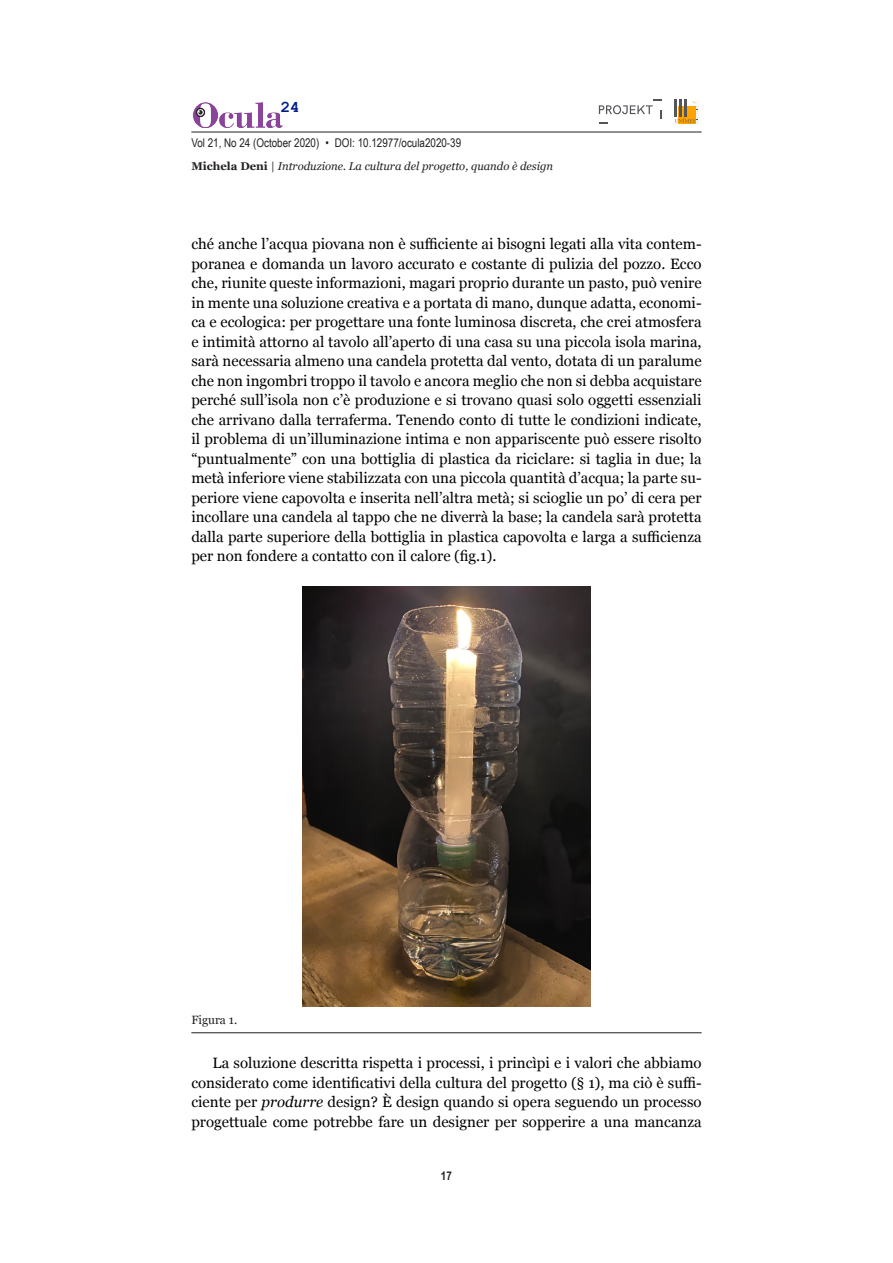
<style>
.page{position:relative;width:893px;height:1263px;background:#fff}
.page>*{position:absolute;margin:0;border:0;box-sizing:border-box;transform-origin:0 0}
.t1{font:700 16.5px "Courier New";color:#001c88}
.OCULA-TXT{font:15px/19.5px "Georgia";color:#000;text-align:justify}
.t2{font:12px "Arial Narrow";color:#231f20}
.OCULA-Didascalie{font:12px "Georgia";color:#231f20}
.t3{font:700 12px "Arial Narrow";color:#231f20}
.t4{font:italic 11.25px "Georgia";color:#231f20}
.s1{font-weight:700;font-style:normal}
.s2{font-style:normal}
.s3{font-style:italic}
</style>
<div class="page">
<hr style="left:191px;top:132px;width:511px;height:1px;background:#231f20">
<img style="left:192px;top:102px;width:91px;height:26px">
<div style="left:281px;top:102px;width:29px;height:19px;background:#fff"></div>
<svg style="left:599px;top:99px;width:62px;height:24px"></svg>
<svg style="left:675px;top:99px;width:23px;height:24px"></svg>
<img style="left:303px;top:587px;width:287px;height:419px">
<hr style="left:191px;top:1032px;width:511px;height:1px;background:#231f20">
<p class="t1" style="left:281px;top:97px;width:20px">24</p>
<p class="t2" style="left:191px;top:134px;width:271px">Vol 21, No 24 (October 2020) • DOI: 10.12977/ocula2020-39</p>
<p class="t4" style="left:191px;top:158px;width:363px"><span class="s1">Michela Deni</span> <span class="s2">|</span> Introduzione. La cultura del progetto, quando è design</p>
<p class="OCULA-TXT" style="left:191px;top:233px;width:512px">ché anche l’acqua piovana non è sufficiente ai bisogni legati alla vita contem&shy;poranea e domanda un lavoro accurato e costante di pulizia del pozzo. Ecco che, riunite queste informazioni, magari proprio durante un pasto, può venire in mente una soluzione creativa e a portata di mano, dunque adatta, economi&shy;ca e ecologica: per progettare una fonte luminosa discreta, che crei atmosfera e intimità attorno al tavolo all’aperto di una casa su una piccola isola marina, sarà necessaria almeno una candela protetta dal vento, dotata di un paralume che non ingombri troppo il tavolo e ancora meglio che non si debba acquistare perché sull’isola non c’è produzione e si trovano quasi solo oggetti essenziali che arrivano dalla terraferma. Tenendo conto di tutte le condizioni indicate, il problema di un’illuminazione intima e non appariscente può essere risolto “puntualmente” con una bottiglia di plastica da riciclare: si taglia in due; la metà inferiore viene stabilizzata con una piccola quantità d’acqua; la parte su&shy;periore viene capovolta e inserita nell’altra metà; si scioglie un po’ di cera per incollare una candela al tappo che ne diverrà la base; la candela sarà protetta dalla parte superiore della bottiglia in plastica capovolta e larga a sufficienza per non fondere a contatto con il calore (fig.1).</p>
<p class="OCULA-Didascalie" style="left:191px;top:1011px;width:47px">Figura 1.</p>
<p class="OCULA-TXT" style="left:191px;top:1052px;width:512px;text-indent:21px">La soluzione descritta rispetta i processi, i princìpi e i valori che abbiamo considerato come identificativi della cultura del progetto (§ 1), ma ciò è suffi&shy;ciente per <span class="s3">produrre</span> design? È design quando si opera seguendo un processo progettuale come potrebbe fare un designer per sopperire a una mancanza</p>
<p class="t3" style="left:441px;top:1167px;width:13px">17</p>
</div>
